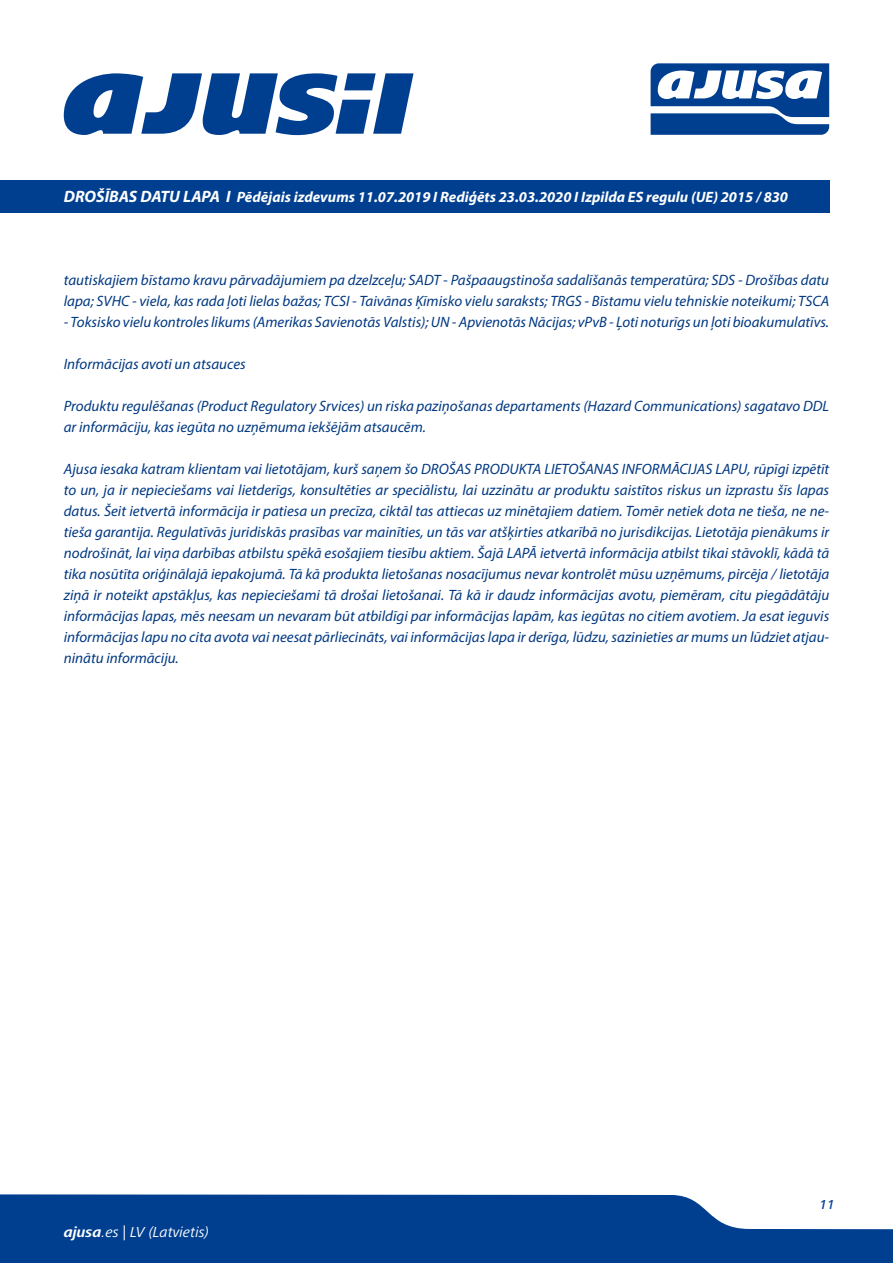
<style>
.page{position:relative;width:893px;height:1263px;background:#fff}
.page>*{position:absolute;margin:0;border:0;box-sizing:border-box;transform-origin:0 0}
.t1{font:italic 15px/21px "Myriad Pro";color:#003882}
.t2{font:italic 700 15px "Myriad Pro";color:#fff}
.t3{font:italic 15px "Frutiger Next LT";color:#fff}
.t4{font:italic 500 13.5px "Frutiger Next LT";color:#003f90}
.s1{font-size:16.5px}
.s2{font-weight:700}
</style>
<div class="page">
<svg style="left:0;top:1194px;width:893px;height:69px;background:#1c549c"></svg>
<svg style="left:651px;top:63px;width:178px;height:72px"></svg>
<svg style="left:64px;top:73px;width:350px;height:62px"></svg>
<div style="left:0;top:180px;width:829px;height:33px;background:#003f90"></div>
<p class="t2" style="left:64px;top:187px;width:726px"><span class="s1">DROŠĪBAS DATU LAPA I</span> Pēdējais izdevums 11.07.2019 I Rediģēts 23.03.2020 I Izpilda ES regulu (UE) 2015 / 830</p>
<p class="t1" style="left:64px;top:269px;width:767px">tautiskajiem bīstamo kravu pārvadājumiem pa dzelzceļu; SADT - Pašpaaugstinoša sadalīšanās temperatūra; SDS - Drošības datu lapa; SVHC - viela, kas rada ļoti lielas bažas; TCSI - Taivānas Ķīmisko vielu saraksts; TRGS - Bīstamu vielu tehniskie noteikumi; TSCA</p>
<p class="t1" style="left:64px;top:311px;width:767px">- Toksisko vielu kontroles likums (Amerikas Savienotās Valstis); UN - Apvienotās Nācijas; vPvB - Ļoti noturīgs un ļoti bioakumulatīvs.</p>
<p class="t1" style="left:64px;top:353px;width:183px">Informācijas avoti un atsauces</p>
<p class="t1" style="left:64px;top:395px;width:767px">Produktu regulēšanas (Product Regulatory Srvices) un riska paziņošanas departaments (Hazard Communications) sagatavo DDL ar informāciju, kas iegūta no uzņēmuma iekšējām atsaucēm.</p>
<p class="t1" style="left:64px;top:458px;width:767px;text-align:justify">Ajusa iesaka katram klientam vai lietotājam, kurš saņem šo DROŠAS PRODUKTA LIETOŠANAS INFORMĀCIJAS LAPU, rūpīgi izpētīt to un, ja ir nepieciešams vai lietderīgs, konsultēties ar speciālistu, lai uzzinātu ar produktu saistītos riskus un izprastu šīs lapas datus. Šeit ietvertā informācija ir patiesa un precīza, ciktāl tas attiecas uz minētajiem datiem. Tomēr netiek dota ne tieša, ne ne&shy;tieša garantija. Regulatīvās juridiskās prasības var mainīties, un tās var atšķirties atkarībā no jurisdikcijas. Lietotāja pienākums ir nodrošināt, lai viņa darbības atbilstu spēkā esošajiem tiesību aktiem. Šajā LAPĀ ietvertā informācija atbilst tikai stāvoklī, kādā tā tika nosūtīta oriģinālajā iepakojumā. Tā kā produkta lietošanas nosacījumus nevar kontrolēt mūsu uzņēmums, pircēja / lietotāja ziņā ir noteikt apstākļus, kas nepieciešami tā drošai lietošanai. Tā kā ir daudz informācijas avotu, piemēram, citu piegādātāju informācijas lapas, mēs neesam un nevaram būt atbildīgi par informācijas lapām, kas iegūtas no citiem avotiem. Ja esat ieguvis informācijas lapu no cita avota vai neesat pārliecināts, vai informācijas lapa ir derīga, lūdzu, sazinieties ar mums un lūdziet atjau&shy;ninātu informāciju.</p>
<p class="t3" style="left:64px;top:1223px;width:147px"><span class="s2">ajusa</span>.es | LV (Latvietis)</p>
<p class="t4" style="left:820px;top:1197px;width:17px">11</p>
</div>
